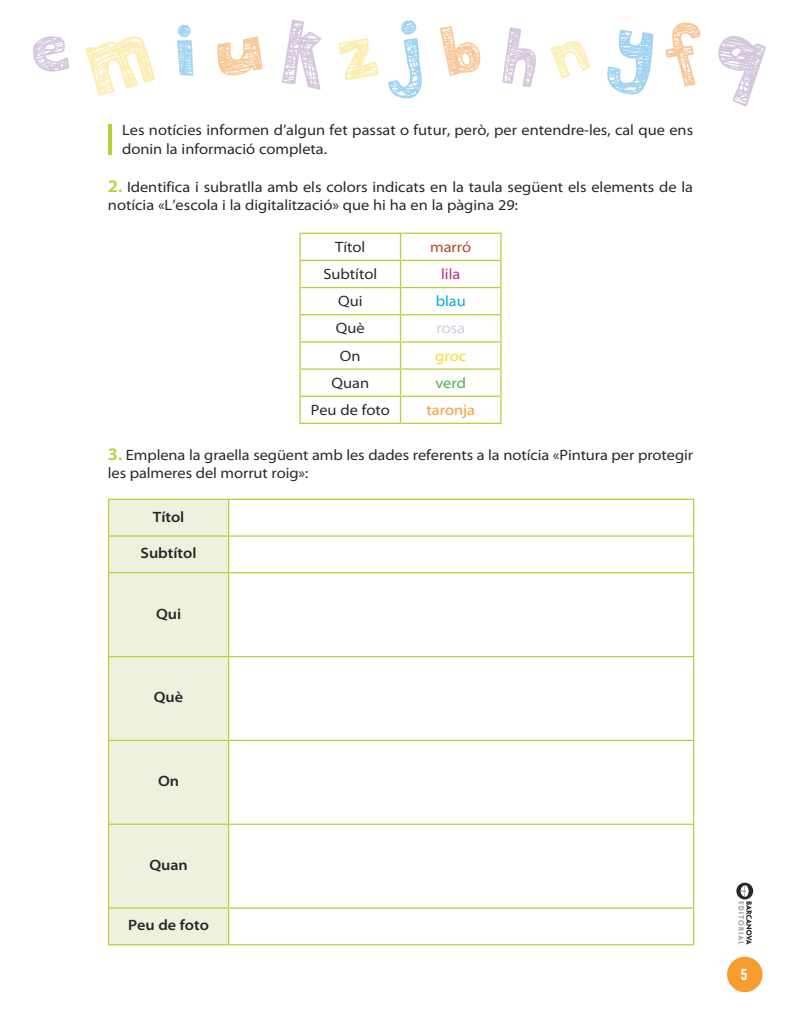
<style>
.page{position:relative;width:798px;height:1028px;background:#fff}
.page>*{position:absolute;margin:0;border:0;box-sizing:border-box;transform-origin:0 0}
.t1{font:semi-expanded 15px/18.8px "Myriad Pro";color:#252627}
.t2{font:600 semi-expanded 15px "Myriad Pro";color:#252627}
.t3{font:semi-expanded 15px "Myriad Pro";color:#f79c2e}
.t4{font:semi-expanded 15px "Myriad Pro";color:#bc3e26}
.t5{font:semi-expanded 15px "Myriad Pro";color:#b62a8d}
.t6{font:semi-expanded 15px "Myriad Pro";color:#00a9dd}
.t7{font:semi-expanded 15px "Myriad Pro";color:#d4c7de}
.t8{font:semi-expanded 15px "Myriad Pro";color:#fbd926}
.t9{font:semi-expanded 15px "Myriad Pro";color:#47b14a}
.t10{font:700 15px "Heading Pro";color:#fff}
.s1{font-weight:600;font-size:17.5px;color:#bace37}
</style>
<div class="page">
<svg style="left:300px;top:234px;width:200px;height:189px"></svg>
<hr style="left:299px;top:233px;width:101px;height:1px;background:#bace37">
<hr style="left:400px;top:233px;width:101px;height:1px;background:#bace37">
<hr style="left:299px;top:260px;width:101px;height:1px;background:#bace37">
<hr style="left:400px;top:260px;width:101px;height:1px;background:#bace37">
<hr style="left:299px;top:287px;width:101px;height:1px;background:#bace37">
<hr style="left:400px;top:287px;width:101px;height:1px;background:#bace37">
<hr style="left:299px;top:314px;width:101px;height:1px;background:#bace37">
<hr style="left:400px;top:314px;width:101px;height:1px;background:#bace37">
<hr style="left:299px;top:341px;width:101px;height:1px;background:#bace37">
<hr style="left:400px;top:341px;width:101px;height:1px;background:#bace37">
<hr style="left:299px;top:368px;width:101px;height:2px;background:#bace37">
<hr style="left:400px;top:368px;width:101px;height:2px;background:#bace37">
<hr style="left:299px;top:395px;width:101px;height:2px;background:#bace37">
<svg style="left:299px;top:234px;width:1px;height:189px"></svg>
<hr style="left:400px;top:395px;width:101px;height:2px;background:#bace37">
<svg style="left:400px;top:234px;width:1px;height:189px"></svg>
<svg style="left:500px;top:234px;width:1px;height:189px"></svg>
<hr style="left:299px;top:423px;width:101px;height:1px;background:#bace37">
<hr style="left:400px;top:423px;width:101px;height:1px;background:#bace37">
<div style="left:109px;top:500px;width:119px;height:444px;background:#eff1df"></div>
<svg style="left:229px;top:500px;width:463px;height:444px"></svg>
<hr style="left:108px;top:499px;width:120px;height:1px;background:#bace37">
<hr style="left:108px;top:500px;width:1px;height:35px;background:#bace37">
<hr style="left:228px;top:499px;width:466px;height:1px;background:#bace37">
<hr style="left:228px;top:500px;width:1px;height:35px;background:#bace37">
<hr style="left:692px;top:500px;width:2px;height:35px;background:#bace37">
<hr style="left:108px;top:535px;width:120px;height:1px;background:#bace37">
<hr style="left:108px;top:536px;width:1px;height:36px;background:#bace37">
<hr style="left:228px;top:535px;width:466px;height:1px;background:#bace37">
<hr style="left:228px;top:536px;width:1px;height:36px;background:#bace37">
<hr style="left:692px;top:536px;width:2px;height:36px;background:#bace37">
<hr style="left:108px;top:572px;width:120px;height:1px;background:#bace37">
<hr style="left:108px;top:573px;width:1px;height:83px;background:#bace37">
<hr style="left:228px;top:572px;width:466px;height:1px;background:#bace37">
<hr style="left:228px;top:573px;width:1px;height:83px;background:#bace37">
<hr style="left:692px;top:573px;width:2px;height:83px;background:#bace37">
<hr style="left:108px;top:656px;width:120px;height:1px;background:#bace37">
<hr style="left:108px;top:657px;width:1px;height:82px;background:#bace37">
<hr style="left:228px;top:656px;width:466px;height:1px;background:#bace37">
<hr style="left:228px;top:657px;width:1px;height:82px;background:#bace37">
<hr style="left:692px;top:657px;width:2px;height:82px;background:#bace37">
<hr style="left:108px;top:739px;width:120px;height:2px;background:#bace37">
<hr style="left:108px;top:741px;width:1px;height:82px;background:#bace37">
<hr style="left:228px;top:739px;width:466px;height:2px;background:#bace37">
<hr style="left:228px;top:741px;width:1px;height:82px;background:#bace37">
<hr style="left:692px;top:741px;width:2px;height:82px;background:#bace37">
<hr style="left:108px;top:823px;width:120px;height:2px;background:#bace37">
<hr style="left:108px;top:825px;width:1px;height:82px;background:#bace37">
<hr style="left:228px;top:823px;width:466px;height:2px;background:#bace37">
<hr style="left:228px;top:825px;width:1px;height:82px;background:#bace37">
<hr style="left:692px;top:825px;width:2px;height:82px;background:#bace37">
<hr style="left:108px;top:907px;width:120px;height:1px;background:#bace37">
<hr style="left:108px;top:908px;width:1px;height:36px;background:#bace37">
<hr style="left:228px;top:907px;width:466px;height:1px;background:#bace37">
<hr style="left:228px;top:908px;width:1px;height:36px;background:#bace37">
<hr style="left:692px;top:908px;width:2px;height:36px;background:#bace37">
<hr style="left:108px;top:944px;width:120px;height:1px;background:#bace37">
<hr style="left:228px;top:944px;width:466px;height:1px;background:#bace37">
<svg style="left:108px;top:124px;width:3px;height:30px"></svg>
<div style="left:726px;top:956px;width:36px;height:36px;background:#f79c2e;border-radius:50%"></div>
<svg style="left:736px;top:882px;width:16px;height:62px"></svg>
<p class="t1" style="left:122px;top:121px;width:572px">Les notícies informen d’algun fet passat o futur, però, per entendre-les, cal que ens donin la informació completa.</p>
<p class="t1" style="left:108px;top:177px;width:586px"><span class="s1">2.</span> Identifica i subratlla amb els colors indicats en la taula següent els elements de la notícia «L’escola i la digitalització» que hi ha en la pàgina 29:</p>
<p class="t1" style="left:335px;top:237px;width:32px">Títol</p>
<p class="t4" style="left:430px;top:237px;width:43px">marró</p>
<p class="t1" style="left:323px;top:264px;width:55px">Subtítol</p>
<p class="t5" style="left:441px;top:264px;width:21px">lila</p>
<p class="t1" style="left:338px;top:291px;width:26px">Qui</p>
<p class="t6" style="left:435px;top:292px;width:31px">blau</p>
<p class="t1" style="left:336px;top:318px;width:30px">Què</p>
<p class="t7" style="left:436px;top:319px;width:30px">rosa</p>
<p class="t1" style="left:340px;top:346px;width:22px">On</p>
<p class="t8" style="left:435px;top:346px;width:33px">groc</p>
<p class="t1" style="left:331px;top:373px;width:39px">Quan</p>
<p class="t9" style="left:435px;top:373px;width:32px">verd</p>
<p class="t1" style="left:310px;top:400px;width:81px">Peu de foto</p>
<p class="t3" style="left:426px;top:400px;width:50px">taronja</p>
<p class="t1" style="left:108px;top:445px;width:586px"><span class="s1">3.</span> Emplena la graella següent amb les dades referents a la notícia «Pintura per protegir les palmeres del morrut roig»:</p>
<p class="t2" style="left:153px;top:507px;width:33px">Títol</p>
<p class="t2" style="left:140px;top:543px;width:57px">Subtítol</p>
<p class="t2" style="left:156px;top:604px;width:27px">Qui</p>
<p class="t2" style="left:154px;top:687px;width:31px">Què</p>
<p class="t2" style="left:158px;top:771px;width:23px">On</p>
<p class="t2" style="left:149px;top:855px;width:40px">Quan</p>
<p class="t2" style="left:128px;top:915px;width:82px">Peu de foto</p>
<p class="t10" style="left:740px;top:965px;width:8px">5</p>
</div>
